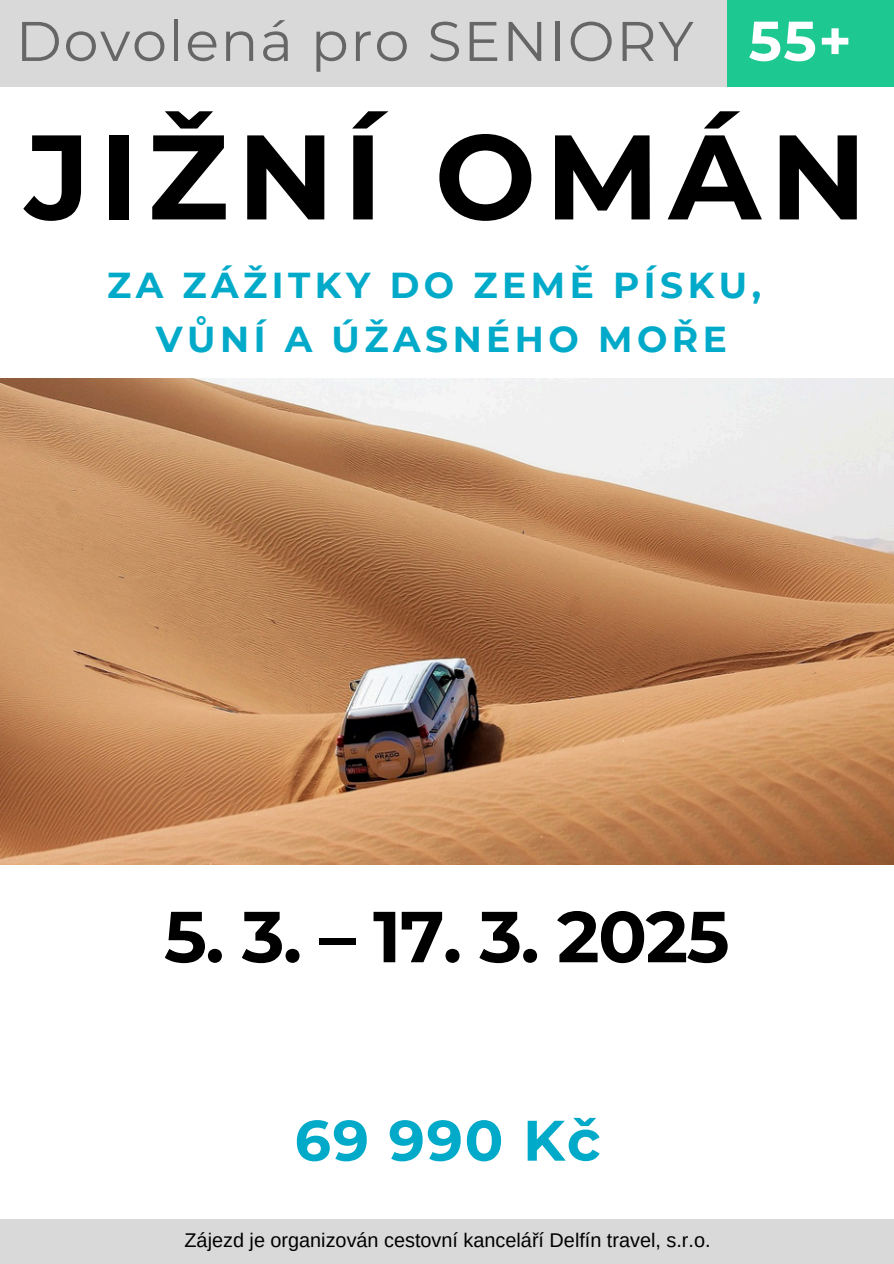
<style>
.page{position:relative;width:894px;height:1264px;background:#fff}
.page>*{position:absolute;margin:0;border:0;box-sizing:border-box;transform-origin:0 0}
.t1{font:700 120px "Montserrat";letter-spacing:.075em;color:#000}
.t2{font:700 72px "Montserrat";letter-spacing:-.02em;color:#000}
.t3{font:700 57px "Montserrat";letter-spacing:.03em;color:#00aac8}
.t4{font:55.65px "Montserrat";letter-spacing:.03em;color:#666}
.t5{font:700 55.65px "Montserrat";color:#fff}
.t6{font:700 36px/54px "Montserrat";letter-spacing:.125em;color:#00aac8;text-align:center}
.t7{font:19.8px "Arimo";color:#000}
</style>
<div class="page">
<div style="left:0;top:0;width:841px;height:87px;background:#d9d9d9"></div>
<div style="left:727px;top:0;width:166px;height:87px;background:#1ec891"></div>
<div style="left:0;top:1219px;width:893px;height:44px;background:#d9d9d9"></div>
<img style="left:0;top:378px;width:893px;height:486px">
<h3 class="t4" style="left:16px;top:7px;width:679px">Dovolená pro SENIORY</h3>
<h1 class="t5" style="left:748px;top:7px;width:105px">55+</h1>
<p class="t1" style="left:25px;top:103px;width:842px">JIŽNÍ OMÁN</p>
<h5 class="t6" style="left:107px;top:258px;width:655px">ZA ZÁŽITKY DO ZEMĚ PÍSKU,<br>VŮNÍ A ÚŽASNÉHO MOŘE</h5>
<h4 class="t2" style="left:164px;top:892px;width:567px">5. 3. – 17. 3. 2025</h4>
<h2 class="t3" style="left:294px;top:1105px;width:307px">69 990 Kč</h2>
<p class="t7" style="left:184px;top:1228px;width:527px">Zájezd je organizován cestovní kanceláří Delfín travel, s.r.o.</p>
</div>
